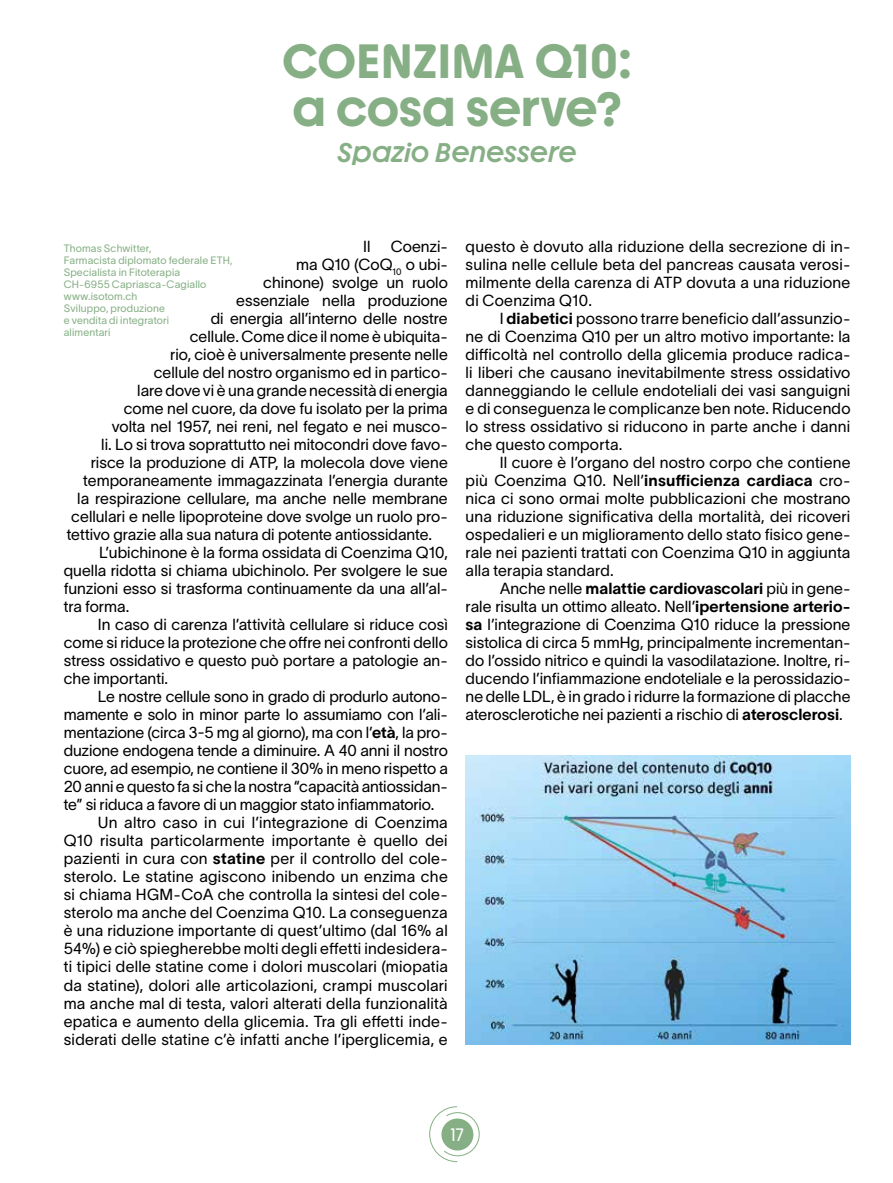
<style>
.page{position:relative;width:893px;height:1183px;background:#fff}
.page>*{position:absolute;margin:0;border:0;box-sizing:border-box;transform-origin:0 0}
.t1{font:700 48px/48px "Youth";letter-spacing:-.005em;color:#86af85}
.t2{font:italic 500 27px "Youth";color:#86af85}
.t3{font:18px "Youth";color:#fff}
.t4{font:15.75px/18px "TWK Lausanne Pan 300";color:#000;text-align:justify}
.t5{font:15.75px "TWK Lausanne Pan 700";color:#000}
.t6{font:10.5px/12px "TWK Lausanne Pan 300";letter-spacing:.015em;color:#86af85}
.s1{font-family:"TWK Lausanne Pan 700"}
.s2{font-family:"TWK Lausanne Pan 300"}
</style>
<div class="page">
<img style="left:466px;top:755px;width:384px;height:289px">
<svg style="left:429px;top:1106px;width:51px;height:56px"></svg>
<h1 class="t1" style="left:282px;top:37px;width:351px">COENZIMA Q10: a cosa serve?</h1>
<h2 class="t2" style="left:338px;top:135px;width:240px">Spazio Benessere</h2>
<p class="t4" style="left:363px;top:236px;width:9px">Il</p>
<p class="t4" style="left:391px;top:236px;width:59px">Coenzi-</p>
<p class="t4" style="left:296px;top:254px;width:153px">ma Q10 (CoQ<sub>10</sub> o ubi-</p>
<p class="t4" style="left:263px;top:272px;width:186px">chinone) svolge un ruolo</p>
<p class="t4" style="left:236px;top:290px;width:213px">essenziale nella produzione</p>
<p class="t4" style="left:211px;top:308px;width:238px">di energia all’interno delle nostre</p>
<p class="t4" style="left:190px;top:326px;width:260px">cellule. Come dice il nome è ubiquita-</p>
<p class="t4" style="left:170px;top:344px;width:279px">rio, cioè è universalmente presente nelle</p>
<p class="t4" style="left:154px;top:362px;width:296px">cellule del nostro organismo ed in partico-</p>
<p class="t4" style="left:137px;top:380px;width:312px">lare dove vi è una grande necessità di energia</p>
<p class="t4" style="left:124px;top:398px;width:326px">come nel cuore, da dove fu isolato per la prima</p>
<p class="t4" style="left:112px;top:416px;width:337px">volta nel 1957, nei reni, nel fegato e nei musco-</p>
<p class="t4" style="left:101px;top:434px;width:348px">li. Lo si trova soprattutto nei mitocondri dove favo-</p>
<p class="t4" style="left:91px;top:452px;width:359px">risce la produzione di ATP, la molecola dove viene</p>
<p class="t4" style="left:83px;top:470px;width:366px">temporaneamente immagazzinata l’energia durante</p>
<p class="t4" style="left:77px;top:488px;width:372px">la respirazione cellulare, ma anche nelle membrane</p>
<p class="t4" style="left:71px;top:506px;width:378px">cellulari e nelle lipoproteine dove svolge un ruolo pro-</p>
<p class="t4" style="left:67px;top:524px;width:367px">tettivo grazie alla sua natura di potente antiossidante.</p>
<p class="t4" style="left:99px;top:542px;width:350px">L’ubichinone è la forma ossidata di Coenzima Q10,</p>
<p class="t4" style="left:64px;top:560px;width:385px">quella ridotta si chiama ubichinolo. Per svolgere le sue</p>
<p class="t4" style="left:64px;top:578px;width:386px">funzioni esso si trasforma continuamente da una all’al-</p>
<p class="t4" style="left:64px;top:596px;width:67px">tra forma.</p>
<p class="t4" style="left:98px;top:614px;width:351px">In caso di carenza l’attività cellulare si riduce così</p>
<p class="t4" style="left:64px;top:632px;width:386px">come si riduce la protezione che offre nei confronti dello</p>
<p class="t4" style="left:64px;top:650px;width:386px">stress ossidativo e questo può portare a patologie an-</p>
<p class="t4" style="left:64px;top:668px;width:106px">che importanti.</p>
<p class="t4" style="left:98px;top:686px;width:351px">Le nostre cellule sono in grado di produrlo autono-</p>
<p class="t4" style="left:64px;top:704px;width:386px">mamente e solo in minor parte lo assumiamo con l’ali-</p>
<p class="t4" style="left:64px;top:722px;width:386px">mentazione (circa 3-5 mg al giorno), ma con l’<span class="s1">età</span>, la pro-</p>
<p class="t4" style="left:64px;top:740px;width:386px">duzione endogena tende a diminuire. A 40 anni il nostro</p>
<p class="t4" style="left:64px;top:758px;width:386px">cuore, ad esempio, ne contiene il 30% in meno rispetto a</p>
<p class="t4" style="left:64px;top:776px;width:386px">20 anni e questo fa si che la nostra “capacità antiossidan-</p>
<p class="t4" style="left:64px;top:794px;width:372px">te” si riduca a favore di un maggior stato infiammatorio.</p>
<p class="t4" style="left:98px;top:812px;width:351px">Un altro caso in cui l’integrazione di Coenzima</p>
<p class="t4" style="left:64px;top:830px;width:385px">Q10 risulta particolarmente importante è quello dei</p>
<p class="t4" style="left:64px;top:848px;width:386px">pazienti in cura con <span class="s1">statine</span> per il controllo del cole-</p>
<p class="t4" style="left:64px;top:866px;width:386px">sterolo. Le statine agiscono inibendo un enzima che</p>
<p class="t4" style="left:64px;top:884px;width:386px">si chiama HGM-CoA che controlla la sintesi del cole-</p>
<p class="t4" style="left:64px;top:902px;width:385px">sterolo ma anche del Coenzima Q10. La conseguenza</p>
<p class="t4" style="left:64px;top:920px;width:385px">è una riduzione importante di quest’ultimo (dal 16% al</p>
<p class="t4" style="left:64px;top:938px;width:386px">54%) e ciò spiegherebbe molti degli effetti indesidera-</p>
<p class="t4" style="left:64px;top:956px;width:386px">ti tipici delle statine come i dolori muscolari (miopatia</p>
<p class="t4" style="left:64px;top:974px;width:385px">da statine), dolori alle articolazioni, crampi muscolari</p>
<p class="t4" style="left:64px;top:992px;width:386px">ma anche mal di testa, valori alterati della funzionalità</p>
<p class="t4" style="left:64px;top:1010px;width:386px">epatica e aumento della glicemia. Tra gli effetti inde-</p>
<p class="t4" style="left:64px;top:1028px;width:385px">siderati delle statine c’è infatti anche l’iperglicemia, e</p>
<p class="t6" style="left:64px;top:241px;width:170px">Thomas Schwitter,<br>Farmacista diplomato federale ETH,<br>Specialista in Fitoterapia<br>CH-6955 Capriasca-Cagiallo www.isotom.ch<br>Sviluppo, produzione<br>e vendita di integratori<br>alimentari</p>
<p class="t4" style="left:466px;top:236px;width:386px">questo è dovuto alla riduzione della secrezione di in&shy;sulina nelle cellule beta del pancreas causata verosi&shy;milmente della carenza di ATP dovuta a una riduzione di Coenzima Q10.</p>
<p class="t4" style="left:466px;top:308px;width:386px;text-indent:34px">I <span class="s1">diabetici</span> possono trarre beneficio dall’assunzio&shy;ne di Coenzima Q10 per un altro motivo importante: la difficoltà nel controllo della glicemia produce radica&shy;li liberi che causano inevitabilmente stress ossidativo danneggiando le cellule endoteliali dei vasi sanguigni e di conseguenza le complicanze ben note. Riducendo lo stress ossidativo si riducono in parte anche i danni che questo comporta.</p>
<p class="t4" style="left:466px;top:452px;width:386px;text-indent:34px">Il cuore è l’organo del nostro corpo che contiene più Coenzima Q10. Nell’<span class="s1">insufficienza cardiaca</span> cro&shy;nica ci sono ormai molte pubblicazioni che mostrano una riduzione significativa della mortalità, dei ricoveri ospedalieri e un miglioramento dello stato fisico gene&shy;rale nei pazienti trattati con Coenzima Q10 in aggiunta alla terapia standard.</p>
<p class="t5" style="left:500px;top:577px;width:352px"><span class="s2">Anche nelle</span> malattie cardiovascolari <span class="s2">più in gene-</span></p>
<p class="t4" style="left:466px;top:596px;width:386px">rale risulta un ottimo alleato. Nell’<span class="s1">ipertensione arterio&shy;sa</span> l’integrazione di Coenzima Q10 riduce la pressione sistolica di circa 5 mmHg, principalmente incrementan&shy;do l’ossido nitrico e quindi la vasodilatazione. Inoltre, ri&shy;ducendo l’infiammazione endoteliale e la perossidazio&shy;ne delle LDL, è in grado i ridurre la formazione di placche aterosclerotiche nei pazienti a rischio di <span class="s1">aterosclerosi</span>.</p>
<p class="t3" style="left:451px;top:1123px;width:15px">17</p>
</div>
